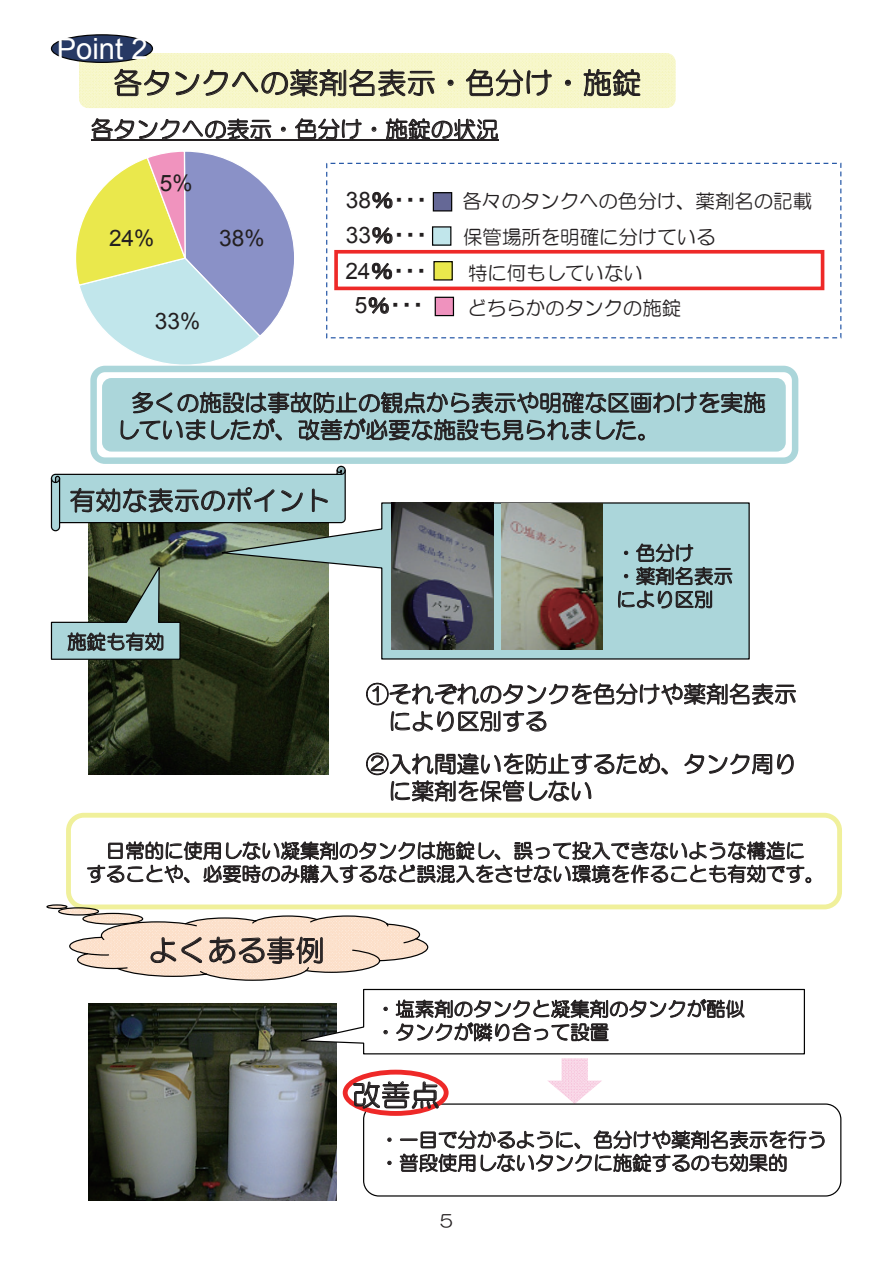
<style>
.page{position:relative;width:893px;height:1263px;background:#fff}
.page>*{position:absolute;margin:0;border:0;box-sizing:border-box;transform-origin:0 0}
.t1{font:29.1px "HG Maru Gothic MPRO";letter-spacing:.005em;color:#231f20}
.t2{font:29.1px "Arial";color:#fff}
.t3{font:25.95px "HG Maru Gothic MPRO";letter-spacing:.005em;color:#231f20}
.t4{font:22.65px/27.2px "HG Maru Gothic MPRO";color:#231f20}
.t5{font:22.65px/35.1px "MS P Gothic";color:#231f20;text-align:center}
.t6{font:22.65px "Arial";color:#231f20}
.t7{font:19.5px/23.2px "HG Maru Gothic MPRO";color:#231f20}
.t8{font:16.95px "HG Maru Gothic MPRO";color:#231f20}
.s1{font-family:"Arial"}
</style>
<div class="page">
<img style="left:79px;top:53px;width:597px;height:55px">
<svg style="left:114px;top:69px;width:55px;height:27px"></svg>
<svg style="left:175px;top:69px;width:260px;height:28px;background:#c3c29f"></svg>
<svg style="left:447px;top:80px;width:7px;height:6px"></svg>
<svg style="left:466px;top:69px;width:86px;height:37px;background:#d0d0aa"></svg>
<svg style="left:565px;top:80px;width:6px;height:6px"></svg>
<svg style="left:583px;top:69px;width:57px;height:27px;background:#a2a085"></svg>
<div style="left:51px;top:35px;width:101px;height:27px;background:#273964;border-radius:50%"></div>
<div style="left:51px;top:34px;width:102px;height:29px;border:1px solid #030303;border-radius:50%"></div>
<img style="left:88px;top:532px;width:240px;height:242px">
<svg style="left:50px;top:563px;width:131px;height:97px"></svg>
<svg style="left:366px;top:683px;width:430px;height:119px"></svg>
<svg style="left:212px;top:502px;width:538px;height:158px;background:#9db7b0"></svg>
<img style="left:391px;top:503px;width:102px;height:147px">
<img style="left:501px;top:504px;width:101px;height:145px">
<svg style="left:618px;top:544px;width:114px;height:64px;background:#88a7aa"></svg>
<div style="left:66px;top:813px;width:776px;height:96px;border:5px solid #f0f09b;border-radius:15px"></div>
<svg style="left:87px;top:841px;width:724px;height:42px"></svg>
<img style="left:88px;top:1003px;width:248px;height:198px">
<svg style="left:292px;top:988px;width:513px;height:67px"></svg>
<div style="left:46px;top:904px;width:21px;height:5px;border:1px solid #030303;border-radius:50%"></div>
<svg style="left:47px;top:905px;width:382px;height:76px"></svg>
<img style="left:547px;top:1058px;width:55px;height:45px">
<div style="left:363px;top:1103px;width:478px;height:93px;border:1px solid #030303;border-radius:15px"></div>
<svg style="left:387px;top:1137px;width:4px;height:5px"></svg>
<svg style="left:387px;top:1161px;width:4px;height:4px"></svg>
<svg style="left:400px;top:1130px;width:425px;height:42px"></svg>
<svg style="left:345px;top:1072px;width:101px;height:41px"></svg>
<div style="left:343px;top:1070px;width:106px;height:46px;border:5px solid #ee2928;border-radius:50%"></div>
<svg style="left:353px;top:1081px;width:86px;height:27px"></svg>
<svg style="left:50px;top:465px;width:296px;height:67px;background:#9bb6b6"></svg>
<div style="left:433px;top:193px;width:19px;height:18px;background:#656896"></div>
<div style="left:433px;top:192px;width:19px;height:19px;border:1px solid #030303"></div>
<div style="left:433px;top:227px;width:18px;height:18px;background:#c1e6eb"></div>
<div style="left:432px;top:226px;width:19px;height:20px;border:1px solid #030303"></div>
<div style="left:434px;top:262px;width:18px;height:18px;background:#eae84c"></div>
<div style="left:433px;top:261px;width:20px;height:20px;border:1px solid #030303"></div>
<div style="left:435px;top:297px;width:18px;height:19px;background:#ef92be"></div>
<div style="left:435px;top:297px;width:19px;height:19px;border:1px solid #030303"></div>
<svg style="left:372px;top:192px;width:21px;height:17px"></svg>
<svg style="left:372px;top:227px;width:21px;height:17px"></svg>
<svg style="left:372px;top:263px;width:20px;height:17px"></svg>
<svg style="left:369px;top:297px;width:20px;height:17px"></svg>
<div style="left:326px;top:163px;width:515px;height:175px;border:1px dashed #2456a6"></div>
<svg style="left:76px;top:118px;width:286px;height:248px"></svg>
<svg style="left:372px;top:127px;width:4px;height:5px"></svg>
<svg style="left:386px;top:118px;width:112px;height:21px"></svg>
<hr style="left:91px;top:139px;width:408px;height:1px;background:#231f20">
<div style="left:334px;top:250px;width:490px;height:40px;border:4px solid #ee2928"></div>
<div style="left:102px;top:378px;width:684px;height:74px;background:#abd6da;border-radius:9px"></div>
<svg style="left:121px;top:391px;width:644px;height:50px"></svg>
<div style="left:90px;top:366px;width:708px;height:98px;border:6px solid #abd6da;border-radius:11px"></div>
<h1 class="t2" style="left:57px;top:30px;width:92px">Point 2</h1>
<h1 class="t1" style="left:113px;top:68px;width:529px">各タンクへの薬剤名表示・色分け・施錠</h1>
<p class="t4" style="left:91px;top:116px;width:409px">各タンクへの表示・色分け・施錠の状況</p>
<p class="t6" style="left:160px;top:168px;width:34px">5%</p>
<p class="t6" style="left:109px;top:223px;width:47px">24%</p>
<p class="t6" style="left:219px;top:223px;width:47px">38%</p>
<p class="t6" style="left:155px;top:306px;width:47px">33%</p>
<p class="t5" style="left:345px;top:182px;width:84px"><span class="s1">38</span>％・・・<br><span class="s1">33</span>％・・・<br><span class="s1">24</span>％・・・<br><span class="s1">5</span>％・・・</p>
<p class="t7" style="left:463px;top:184px;width:351px;line-height:35.5px">各々のタンクへの色分け、薬剤名の記載保管場所を明確に分けている<br>特に何もしていない<br>どちらかのタンクの施錠</p>
<p class="t4" style="left:116px;top:389px;width:651px;text-indent:15px">多くの施設は事故防止の観点から表示や明確な区画わけを実施していましたが、改善が必要な施設も見られました。</p>
<h2 class="t3" style="left:69px;top:487px;width:262px">有効な表示のポイント</h2>
<p class="t7" style="left:67px;top:630px;width:99px">施錠も有効</p>
<p class="t7" style="left:616px;top:541px;width:118px">・色分け<br>・薬剤名表示により区別</p>
<p class="t4" style="left:389px;top:680px;width:409px;text-indent:-23px">①それぞれのタンクを色分けや薬剤名表示により区別する</p>
<p class="t4" style="left:389px;top:750px;width:409px;text-indent:-23px">②入れ間違いを防止するため、タンク周りに薬剤を保管しない</p>
<p class="t7" style="left:86px;top:839px;width:739px;text-align:center">日常的に使用しない凝集剤のタンクは施錠し、誤って投入できないような構造に<br>することや、必要時のみ購入するなど誤混入をさせない環境を作ることも有効です。</p>
<h1 class="t1" style="left:149px;top:935px;width:177px">よくある事例</h1>
<p class="t7" style="left:376px;top:997px;width:371px">・塩素剤のタンクと凝集剤のタンクが酷似・タンクが隣り合って設置</p>
<h1 class="t1" style="left:352px;top:1080px;width:89px">改善点</h1>
<p class="t7" style="left:380px;top:1128px;width:448px">・一目で分かるように、色分けや薬剤名表示を行う・普段使用しないタンクに施錠するのも効果的</p>
<p class="t8" style="left:440px;top:1212px;width:14px">5</p>
</div>
